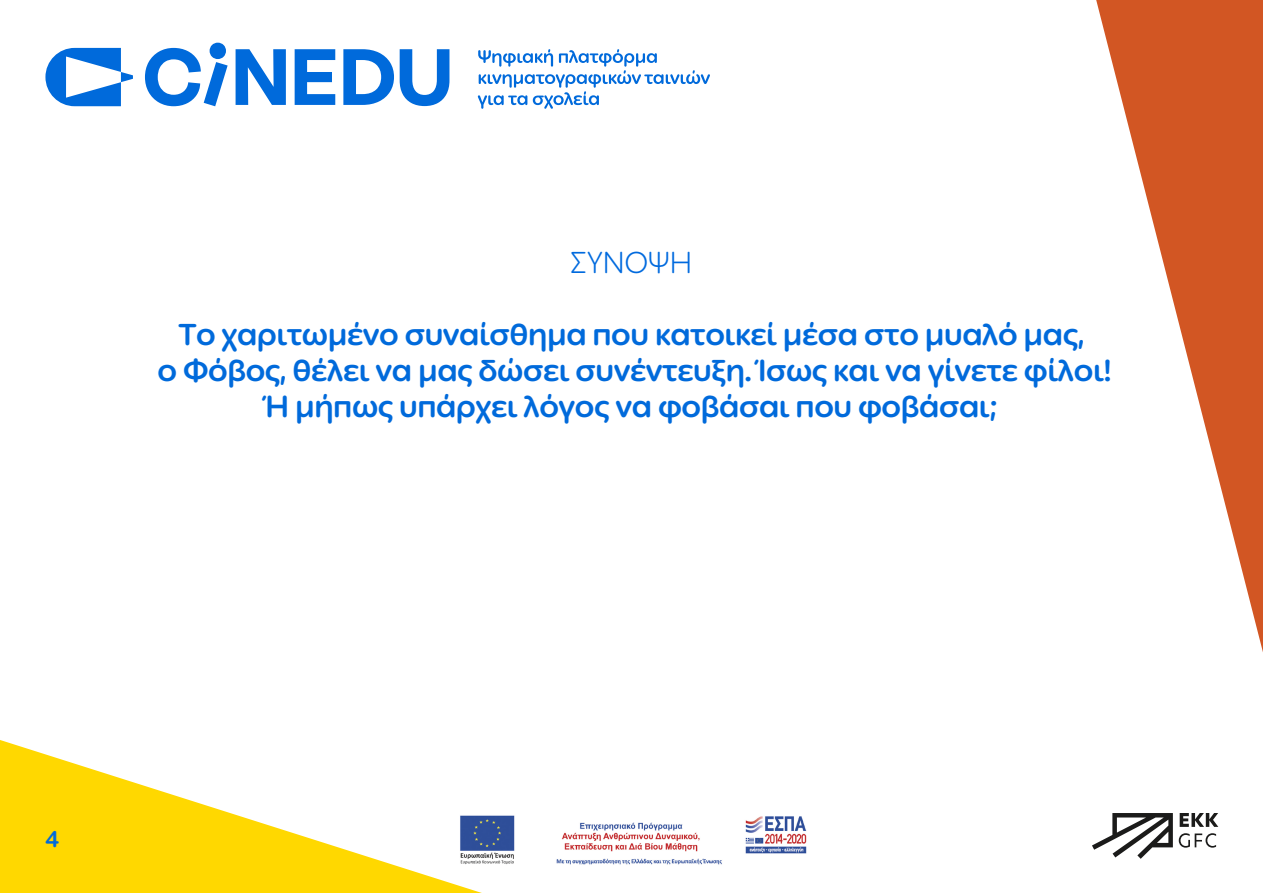
<style>
.page{position:relative;width:1263px;height:893px;background:#fff}
.page>*{position:absolute;margin:0;border:0;box-sizing:border-box;transform-origin:0 0}
.t1{font:700 30px/36px "Ping Round LCG";letter-spacing:-.015em;color:#006adb;text-align:center}
.t2{font:300 30px "Ping Round LCG";letter-spacing:-.01em;color:#006ade}
.t3{font:700 22.5px "Ping Round LCG";color:#006adb}
</style>
<div class="page">
<svg style="left:0;top:740px;width:482px;height:153px;fill:#ffd800"></svg>
<svg style="left:1096px;top:0;width:167px;height:652px"></svg>
<svg style="left:45px;top:48px;width:88px;height:58px"></svg>
<svg style="left:145px;top:43px;width:83px;height:63px"></svg>
<svg style="left:236px;top:49px;width:50px;height:56px"></svg>
<svg style="left:295px;top:49px;width:40px;height:56px"></svg>
<svg style="left:343px;top:49px;width:51px;height:56px"></svg>
<svg style="left:400px;top:49px;width:49px;height:57px"></svg>
<svg style="left:478px;top:49px;width:232px;height:60px"></svg>
<svg style="left:1092px;top:813px;width:81px;height:46px"></svg>
<svg style="left:1180px;top:813px;width:38px;height:14px"></svg>
<svg style="left:1179px;top:833px;width:37px;height:15px"></svg>
<img style="left:457px;top:814px;width:350px;height:52px">
<p class="t2" style="left:570px;top:241px;width:123px">ΣΥΝΟΨΗ</p>
<p class="t1" style="left:158px;top:315px;width:955px">Το χαριτωμένο συναίσθημα που κατοικεί μέσα στο μυαλό μας,<br>ο Φόβος, θέλει να μας δώσει συνέντευξη. Ίσως και να γίνετε φίλοι!<br>Ή μήπως υπάρχει λόγος να φοβάσαι που φοβάσαι;</p>
<p class="t3" style="left:45px;top:822px;width:16px">4</p>
</div>
